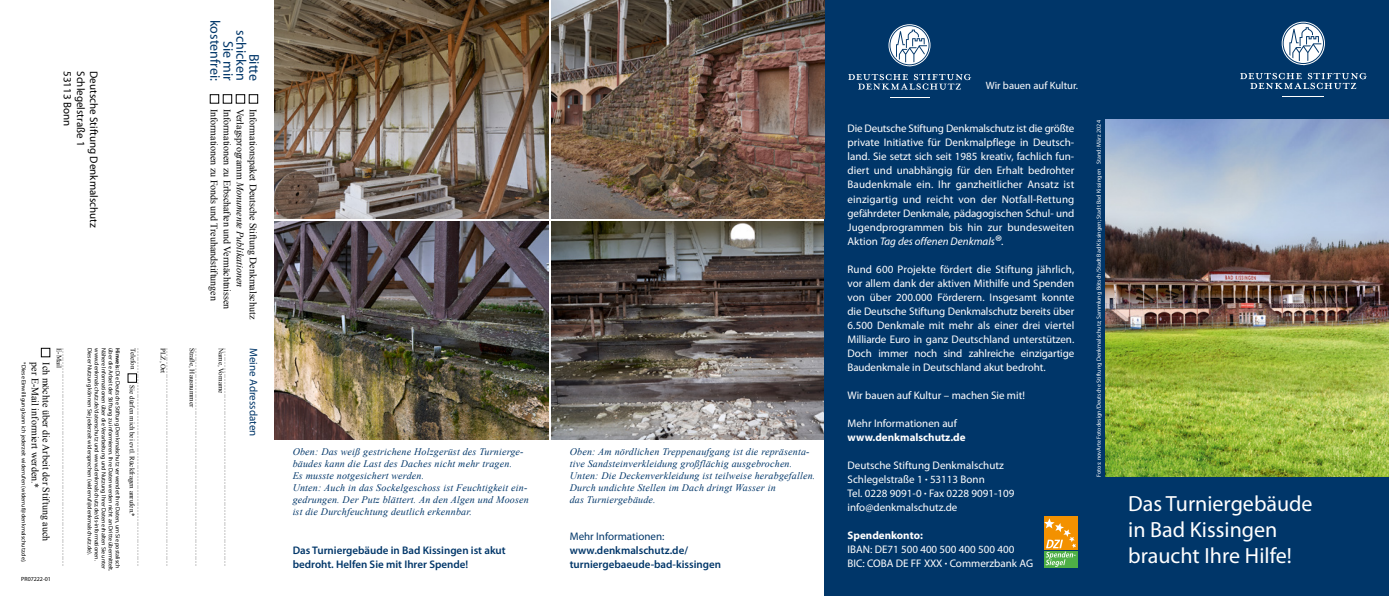
<style>
.page{position:relative;width:1389px;height:596px;background:#fff}
.page>*{position:absolute;margin:0;border:0;box-sizing:border-box;transform-origin:0 0}
._1_Headline{font:22px/26px "Myriad Pro";color:#fff}
.t1{font:14px/13px "Myriad Pro";color:#003669;text-align:right}
._4_Fließtext{font:11px/14px "Myriad Pro";color:#fff;text-align:justify}
._4_Fließtext-2{font:600 11px "Myriad Pro";color:#003669}
.Fliesstext_Myriad{font:11px "Myriad Pro";color:#fff}
.Zwischenüberschrift{font:11px "Myriad Pro";color:#000}
._4_Fließtext-3{font:700 11px "Myriad Pro";color:#fff}
._4_Fließtext-4{font:11px "Myriad Pro";color:#003669}
.Header_schwarz{font:11px "Myriad Pro";color:#003669}
.Fliesstext_Myriad-2{font:700 11px "Myriad Pro";color:#fff}
._1_Headline-2{font:10.6px "Myriad Pro";color:#fff}
._5_Bildunterschrift{font:italic 10px/12px "Times New Roman";letter-spacing:.02em;color:#003669}
.Header_schwarz-2{font:10px "Times New Roman";letter-spacing:-.005em;color:#000}
.t2{font:italic 10px "Times New Roman";letter-spacing:-.005em;color:#000}
.Header_schwarz-3{font:8px "Times New Roman";color:#000}
.Bodytext{font:7px "Times New Roman";color:#000}
.Header_schwarz-4{font:6px "Myriad Pro";color:#000}
.t3{font:6px "Myriad Pro";letter-spacing:.005em;color:#fff}
.s1{font-style:normal}
.s2{font-weight:600}
.s3{font-style:italic}
.s4{font-size:17px}
.s5{font-size:9px}
</style>
<div class="page">
<img style="left:551px;top:221px;width:274px;height:218px">
<div style="left:825px;top:0;width:564px;height:595px;background:#003669"></div>
<hr style="left:890px;top:97px;width:40px;height:1px;background:#fff">
<svg style="left:848px;top:74px;width:123px;height:16px"></svg>
<svg style="left:889px;top:24px;width:42px;height:42px"></svg>
<hr style="left:1283px;top:96px;width:41px;height:1px;background:#fff">
<svg style="left:1240px;top:73px;width:127px;height:16px"></svg>
<svg style="left:1282px;top:22px;width:43px;height:43px"></svg>
<div style="left:1044px;top:516px;width:34px;height:33px;background:#f39100"></div>
<div style="left:1044px;top:550px;width:34px;height:17px;background:#4eaf46"></div>
<svg style="left:1044px;top:518px;width:32px;height:48px"></svg>
<img style="left:1106px;top:119px;width:283px;height:357px">
<img style="left:551px;top:0;width:274px;height:218px">
<img style="left:275px;top:0;width:274px;height:218px">
<img style="left:275px;top:221px;width:274px;height:218px">
<div style="left:41px;top:348px;width:9px;height:9px;border:1px solid #000"></div>
<div style="left:249px;top:94px;width:9px;height:9px;border:1px solid #000"></div>
<div style="left:236px;top:94px;width:9px;height:9px;border:1px solid #000"></div>
<div style="left:223px;top:94px;width:9px;height:9px;border:1px solid #000"></div>
<div style="left:210px;top:94px;width:9px;height:9px;border:1px solid #000"></div>
<div style="left:128px;top:373px;width:9px;height:9px;border:1px solid #000"></div>
<p class="Zwischenüberschrift" style="left:73px;top:71px;width:56px;rotate:90deg">53113 Bonn</p>
<p class="Zwischenüberschrift" style="left:87px;top:71px;width:77px;rotate:90deg">Schlegelstraße 1</p>
<p class="Zwischenüberschrift" style="left:100px;top:71px;width:158px;rotate:90deg">Deutsche Stiftung Denkmalschutz</p>
<p class="t1" style="left:247px;top:20px;width:62px;rotate:90deg">schicken<br>Sie mir kostenfrei:</p>
<p class="t1" style="left:260px;top:54px;width:29px;rotate:90deg">Bitte</p>
<p class="t2" style="left:247px;top:108px;width:180px;rotate:90deg"><span class="s1">Verlagsprogramm</span> Monumente Publikationen</p>
<p class="Header_schwarz-2" style="left:260px;top:108px;width:212px;rotate:90deg">Informationspaket Deutsche Stiftung Denkmalschutz</p>
<p class="Header_schwarz-2" style="left:221px;top:108px;width:193px;rotate:90deg">Informationen zu Fonds und Treuhandstiftungen</p>
<p class="Header_schwarz-2" style="left:234px;top:108px;width:202px;rotate:90deg">Informationen zu Erbschaften und Vermächtnissen</p>
<p class="Header_schwarz-3" style="left:71px;top:348px;width:219px;rotate:90deg">. . . . . . . . . . . . . . . . . . . . . . . . . . . . . . . . . . . . . . . . . . . . . . . . . . . . . . . . . . . . . . .. . . . . . . . . . . . . .</p>
<p class="Header_schwarz-4" style="left:93px;top:348px;width:208px;rotate:90deg">Dieser Nutzung können Sie jederzeit widersprechen (widerruf@denkmalschutz.de).</p>
<p class="Header_schwarz-4" style="left:100px;top:348px;width:214px;rotate:90deg">www.denkmalschutz.de/datenschutz und www.denkmalschutz.de/ds-informationen.</p>
<p class="Header_schwarz-4" style="left:107px;top:348px;width:222px;rotate:90deg">Nähere Informationen über die Verarbeitung und Nutzung Ihrer Daten erhalten Sie unter</p>
<p class="Header_schwarz-4" style="left:114px;top:348px;width:225px;rotate:90deg">über die Arbeit der Stiftung zu informieren. Ihre Daten werden nicht an Dritte übermittelt.</p>
<p class="Bodytext" style="left:64px;top:348px;width:21px;rotate:90deg">E-Mail</p>
<p class="Header_schwarz-4" style="left:121px;top:348px;width:221px;rotate:90deg"><span class="s2">Hinweis:</span> Die Deutsche Stiftung Denkmalschutz verwendet Ihre Daten, um Sie postalisch</p>
<p class="Header_schwarz-4" style="left:27px;top:362px;width:202px;rotate:90deg">*Diese Einwilligung kann ich jederzeit widerrufen (widerruf@denkmalschutz.de).</p>
<p class="Header_schwarz-2" style="left:42px;top:362px;width:127px;rotate:90deg">per E-Mail informiert werden.*</p>
<p class="Header_schwarz-2" style="left:53px;top:362px;width:180px;rotate:90deg">Ich möchte über die Arbeit der Stiftung auch</p>
<p class="Header_schwarz-4" style="left:21px;top:575px;width:31px">PR07222-01</p>
<p class="Header_schwarz-3" style="left:204px;top:348px;width:219px;rotate:90deg">. . . . . . . . . . . . . . . . . . . . . . . . . . . . . . . . . . . . . . . . . . . . . . . . . . . . . . . . . . . . . . .. . . . . . . . . . . . . .</p>
<p class="Bodytext" style="left:226px;top:348px;width:47px;rotate:90deg">Name, Vorname</p>
<p class="Header_schwarz-3" style="left:146px;top:348px;width:219px;rotate:90deg">. . . . . . . . . . . . . . . . . . . . . . . . . . . . . . . . . . . . . . . . . . . . . . . . . . . . . . . . . . . . . . .. . . . . . . . . . . . . .</p>
<p class="Bodytext" style="left:168px;top:348px;width:27px;rotate:90deg">PLZ, Ort</p>
<p class="Bodytext" style="left:138px;top:348px;width:23px;rotate:90deg">Telefon</p>
<p class="Bodytext" style="left:137px;top:385px;width:133px;rotate:90deg">Sie dürfen mich bei evtl. Rückfragen anrufen.*</p>
<p class="Header_schwarz-3" style="left:175px;top:348px;width:219px;rotate:90deg">. . . . . . . . . . . . . . . . . . . . . . . . . . . . . . . . . . . . . . . . . . . . . . . . . . . . . . . . . . . . . . .. . . . . . . . . . . . . .</p>
<p class="Bodytext" style="left:197px;top:348px;width:61px;rotate:90deg">Straße, Hausnummer</p>
<p class="Header_schwarz-3" style="left:233px;top:348px;width:219px;rotate:90deg">. . . . . . . . . . . . . . . . . . . . . . . . . . . . . . . . . . . . . . . . . . . . . . . . . . . . . . . . . . . . . . .. . . . . . . . . . . . . .</p>
<p class="Header_schwarz" style="left:259px;top:348px;width:90px;rotate:90deg">Meine Adressdaten</p>
<p class="_5_Bildunterschrift" style="left:293px;top:445px;width:232px">Oben: Das weiß gestrichene Holzgerüst des Turnierge&shy;bäudes kann die Last des Daches nicht mehr tragen.<br>Es musste notgesichert werden.</p>
<p class="_5_Bildunterschrift" style="left:293px;top:481px;width:238px">Unten: Auch in das Sockelgeschoss ist Feuchtigkeit ein&shy;gedrungen. Der Putz blättert. An den Algen und Moosen ist die Durchfeuchtung deutlich erkennbar.</p>
<p class="_4_Fließtext-2" style="left:293px;top:543px;width:215px">Das Turniergebäude in Bad Kissingen ist akut</p>
<p class="_4_Fließtext-2" style="left:293px;top:557px;width:177px">bedroht. Helfen Sie mit Ihrer Spende!</p>
<p class="_5_Bildunterschrift" style="left:570px;top:445px;width:241px">Oben: Am nördlichen Treppenaufgang ist die repräsenta&shy;tive Sandsteinverkleidung großflächig ausgebrochen.</p>
<p class="_5_Bildunterschrift" style="left:570px;top:469px;width:247px">Unten: Die Deckenverkleidung ist teilweise herabgefallen.<br>Durch undichte Stellen im Dach dringt Wasser in<br>das Turniergebäude.</p>
<p class="_4_Fließtext-4" style="left:570px;top:529px;width:96px">Mehr Informationen:</p>
<p class="_4_Fließtext-2" style="left:570px;top:543px;width:120px">www.denkmalschutz.de/</p>
<p class="_4_Fließtext-2" style="left:570px;top:557px;width:153px">turniergebaeude-bad-kissingen</p>
<p class="_1_Headline-2" style="left:986px;top:80px;width:94px">Wir bauen auf Kultur.</p>
<p class="_4_Fließtext" style="left:848px;top:122px;width:228px">Die Deutsche Stiftung Denkmalschutz ist die größte private Initiative für Denkmalpflege in Deutsch&shy;land. Sie setzt sich seit 1985 kreativ, fachlich fun&shy;diert und unabhängig für den Erhalt bedrohter Baudenkmale ein. Ihr ganzheitlicher Ansatz ist einzigartig und reicht von der Notfall-Rettung gefährdeter Denkmale, pädagogischen Schul- und Jugendprogrammen bis hin zur bundesweiten Aktion <span class="s3">Tag des offenen Denkmals</span><span class="s4">®</span>.</p>
<p class="_4_Fließtext" style="left:848px;top:262px;width:228px">Rund 600 Projekte fördert die Stiftung jährlich, vor allem dank der aktiven Mithilfe und Spenden von über 200.000 Förderern. Insgesamt konnte die Deutsche Stiftung Denkmalschutz bereits über 6.500 Denkmale mit mehr als einer drei viertel Milliarde Euro in ganz Deutschland unterstützen.<br>Doch immer noch sind zahlreiche einzigartige Baudenkmale in Deutschland akut bedroht.</p>
<p class="_4_Fließtext" style="left:848px;top:388px;width:179px">Wir bauen auf Kultur – machen Sie mit!</p>
<p class="_4_Fließtext" style="left:848px;top:416px;width:111px">Mehr Informationen auf</p>
<p class="_4_Fließtext-3" style="left:848px;top:430px;width:119px">www.denkmalschutz.de</p>
<p class="_4_Fließtext" style="left:848px;top:458px;width:158px">Deutsche Stiftung Denkmalschutz</p>
<p class="_4_Fließtext" style="left:848px;top:472px;width:139px">Schlegelstraße 1 <span class="s5">•</span> 53113 Bonn</p>
<p class="_4_Fließtext" style="left:848px;top:486px;width:168px">Tel. 0228 9091-0 <span class="s5">•</span> Fax 0228 9091-109</p>
<p class="_4_Fließtext" style="left:848px;top:500px;width:111px">info@denkmalschutz.de</p>
<p class="Fliesstext_Myriad-2" style="left:848px;top:528px;width:77px">Spendenkonto:</p>
<p class="Fliesstext_Myriad" style="left:848px;top:543px;width:168px">IBAN: DE71 500 400 500 400 500 400</p>
<p class="Fliesstext_Myriad" style="left:848px;top:557px;width:187px">BIC: COBA DE FF XXX <span class="s5">•</span> Commerzbank AG</p>
<p class="t3" style="left:1095px;top:476px;width:358px;rotate:-90deg">Fotos: novArte Fotodesign/Deutsche Stiftung Denkmalschutz; Sammlung Bötsch/Stadt Bad Kissingen; Stadt Bad Kissingen Stand: März 2024</p>
<p class="_1_Headline" style="left:1128px;top:490px;width:186px">Das Turniergebäude in Bad Kissingen braucht Ihre Hilfe!</p>
</div>
